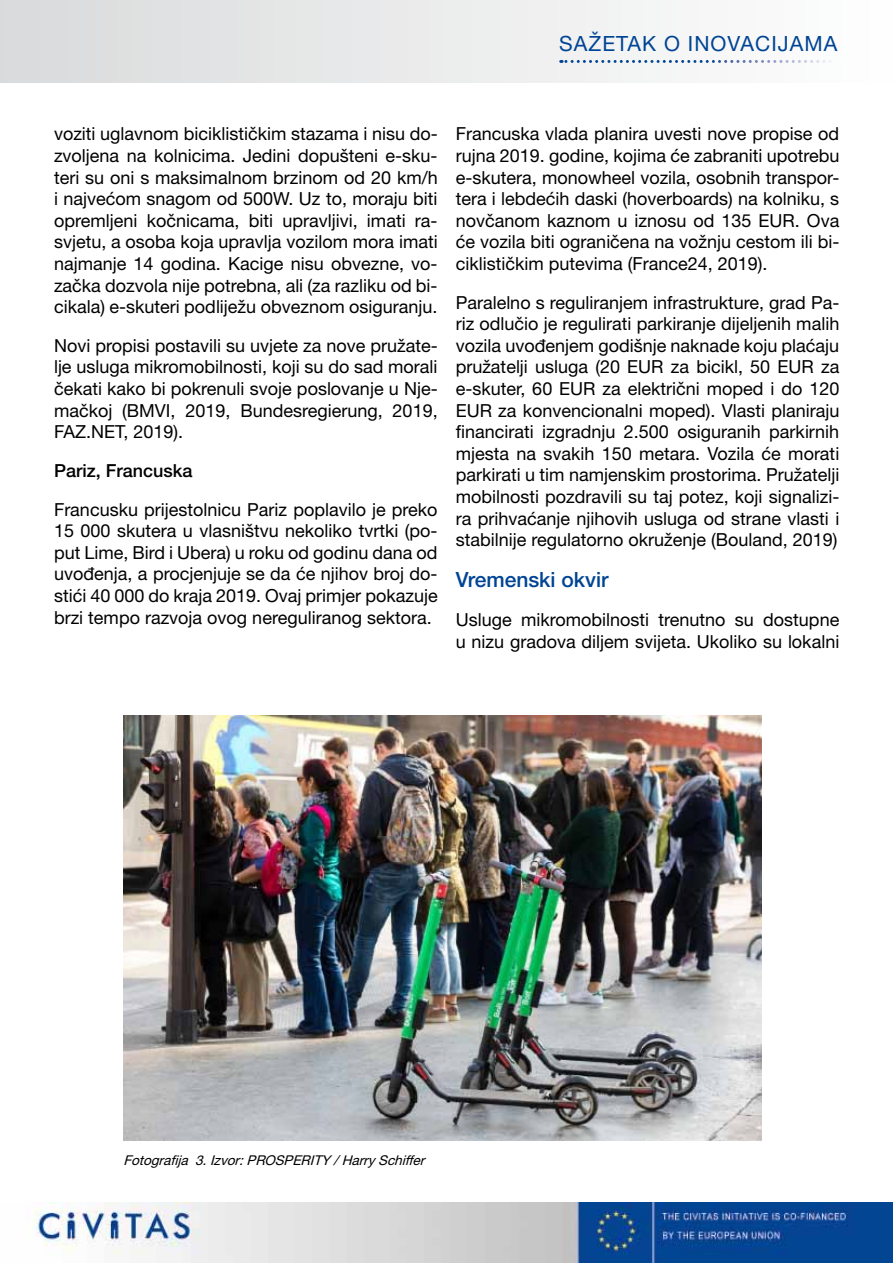
<style>
.page{position:relative;width:893px;height:1263px;background:#fff}
.page>*{position:absolute;margin:0;border:0;box-sizing:border-box;transform-origin:0 0}
.t1{font:21px "Helvetica Neue LT Pro";letter-spacing:.05em;color:#004494}
.t2{font:500 21px "Helvetica Neue LT Pro";color:#004494}
.t3{font:18px/21.6px "Helvetica Neue LT Pro";color:#000;text-align:justify}
.t4{font:500 18px "Helvetica Neue LT Pro";color:#000}
.t5{font:italic 13.5px "Helvetica Neue LT Pro";color:#000}
</style>
<div class="page">
<img style="left:33px;top:1203px;width:860px;height:60px">
<div style="left:0;top:0;width:893px;height:82px;background:linear-gradient(to right,#d9dadb,#fefefe)"></div>
<svg style="left:561px;top:60px;width:275px;height:3px"></svg>
<img style="left:123px;top:715px;width:638px;height:426px">
<p class="t1" style="left:559px;top:31px;width:280px">Sažetak o inovacijama</p>
<p class="t3" style="left:54px;top:123px;width:385px">voziti uglavnom biciklističkim stazama i nisu do&shy;zvoljena na kolnicima. Jedini dopušteni e-sku&shy;teri su oni s maksimalnom brzinom od 20 km/h i najvećom snagom od 500W. Uz to, moraju biti opremljeni kočnicama, biti upravljivi, imati ra&shy;svjetu, a osoba koja upravlja vozilom mora imati najmanje 14 godina. Kacige nisu obvezne, vo&shy;začka dozvola nije potrebna, ali (za razliku od bi&shy;cikala) e-skuteri podliježu obveznom osiguranju.</p>
<p class="t3" style="left:54px;top:334px;width:385px">Novi propisi postavili su uvjete za nove pružate&shy;lje usluga mikromobilnosti, koji su do sad morali čekati kako bi pokrenuli svoje poslovanje u Nje&shy;mačkoj (BMVI , 2019, Bundesregierung, 2019, FAZ.NET, 2019).</p>
<p class="t4" style="left:54px;top:460px;width:140px">Pariz, Francuska</p>
<p class="t3" style="left:54px;top:498px;width:385px">Francusku prijestolnicu Pariz poplavilo je preko 15 000 skutera u vlasništvu nekoliko tvrtki (po&shy;put Lime, Bird i Ubera) u roku od godinu dana od uvođenja, a procjenjuje se da će njihov broj do&shy;stići 40 000 do kraja 2019. Ovaj primjer pokazuje brzi tempo razvoja ovog nereguliranog sektora.</p>
<p class="t3" style="left:456px;top:123px;width:385px">Francuska vlada planira uvesti nove propise od rujna 2019. godine, kojima će zabraniti upotrebu e-skutera, monowheel vozila, osobnih transpor&shy;tera i lebdećih daski (hoverboards) na kolniku, s novčanom kaznom u iznosu od 135 EUR. Ova će vozila biti ograničena na vožnju cestom ili bi&shy;ciklističkim putevima (France24, 2019).</p>
<p class="t3" style="left:456px;top:291px;width:385px">Paralelno s reguliranjem infrastrukture, grad Pa&shy;riz odlučio je regulirati parkiranje dijeljenih malih vozila uvođenjem godišnje naknade koju plaćaju pružatelji usluga (20 EUR za bicikl, 50 EUR za e-skuter, 60 EUR za električni moped i do 120<br>EUR za konvencionalni moped). Vlasti planiraju financirati izgradnju 2.500 osiguranih parkirnih mjesta na svakih 150 metara. Vozila će morati parkirati u tim namjenskim prostorima. Pružatelji mobilnosti pozdravili su taj potez, koji signalizi&shy;ra prihvaćanje njihovih usluga od strane vlasti i stabilnije regulatorno okruženje (Bouland, 2019)</p>
<p class="t2" style="left:456px;top:567px;width:154px">Vremenski okvir</p>
<p class="t3" style="left:456px;top:608px;width:385px">Usluge mikromobilnosti trenutno su dostupne u nizu gradova diljem svijeta. Ukoliko su lokalni</p>
<p class="t5" style="left:123px;top:1152px;width:307px">Fotografija 3.Izvor:PROSPERITY /HarrySchiffer</p>
</div>
